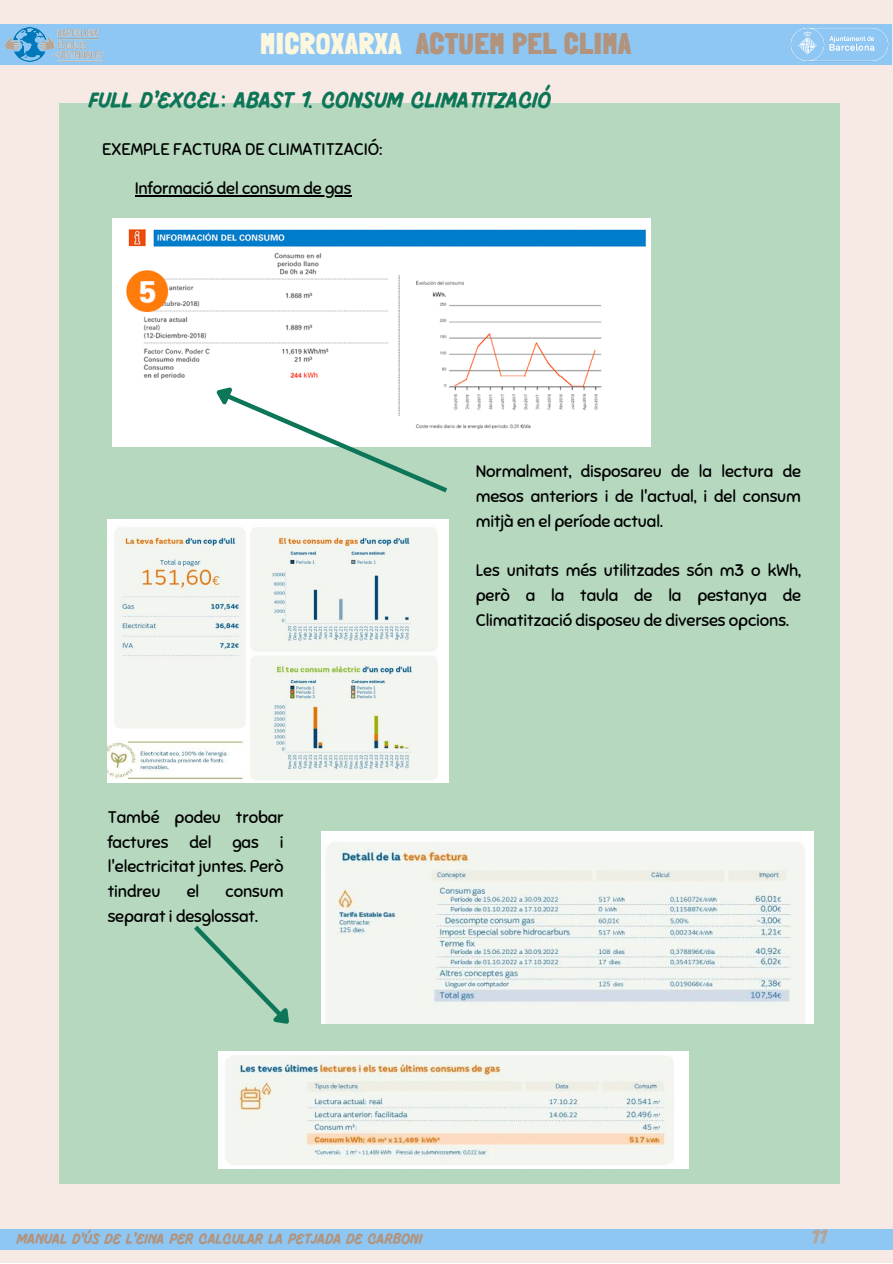
<style>
.page{position:relative;width:893px;height:1264px;background:#fff}
.page>*{position:absolute;margin:0;border:0;box-sizing:border-box;transform-origin:0 0}
.t1{font:900 29.1px "Londrina Solid";letter-spacing:.035em;color:#b2937d}
.t2{font:700 22.95px "Pluma";color:#0e7658}
.t3{font:700 19.95px "Pluma";color:#b6a395}
.t4{font:16.8px/24.8px "Sniglet";letter-spacing:-.01em;color:#000;text-align:justify}
.t5{font:700 15px "Pluma";color:#b2937d}
.s1{color:#fdf7e0}
</style>
<div class="page">
<div style="left:0;top:0;width:892px;height:1262px;background:#f7eae4"></div>
<div style="left:0;top:24px;width:891px;height:41px;background:#8ec7f4"></div>
<img style="left:790px;top:28px;width:99px;height:34px">
<div style="left:0;top:1228px;width:892px;height:21px;background:#8ec7f4"></div>
<img style="left:6px;top:27px;width:97px;height:34px">
<div style="left:59px;top:103px;width:780px;height:1080px;background:#b5d8be"></div>
<img style="left:112px;top:219px;width:538px;height:227px">
<img style="left:108px;top:519px;width:340px;height:263px">
<img style="left:321px;top:831px;width:492px;height:192px">
<hr style="left:135px;top:195px;width:216px;height:1px;background:#000">
<img style="left:218px;top:1051px;width:470px;height:117px">
<svg style="left:194px;top:925px;width:95px;height:99px"></svg>
<svg style="left:207px;top:375px;width:245px;height:118px"></svg>
<p class="t1" style="left:260px;top:26px;width:372px"><span class="s1">MICROXARXA</span> ACTUEM PEL CLIMA</p>
<p class="t2" style="left:89px;top:91px;width:463px">FULL D’EXCEL: ABAST 1. CONSUM CLIMATITZACIÓ</p>
<p class="t4" style="left:102px;top:137px;width:281px">EXEMPLE FACTURA DE CLIMATITZACIÓ:</p>
<p class="t4" style="left:135px;top:176px;width:218px">Informació del consum de gas</p>
<p class="t4" style="left:108px;top:805px;width:177px">També podeu trobar factures del gas i l'electricitat juntes. Però tindreu</p>
<p class="t4" style="left:187px;top:879px;width:14px">el</p>
<p class="t4" style="left:108px;top:879px;width:177px;text-indent:118px">consum separat i desglossat.</p>
<p class="t4" style="left:475px;top:459px;width:327px">Normalment, disposareu de la lectura de mesos anteriors i de l'actual, i del consum mitjà en el període actual.</p>
<p class="t4" style="left:475px;top:558px;width:327px">Les unitats més utilitzades són m3 o kWh, però a la taula de la pestanya de Climatització disposeu de diverses opcions.</p>
<p class="t5" style="left:17px;top:1232px;width:407px">MANUAL D’ÚS DE L'EINA PER CALCULAR LA PETJADA DE CARBONI</p>
<p class="t3" style="left:811px;top:1228px;width:17px">11</p>
</div>
